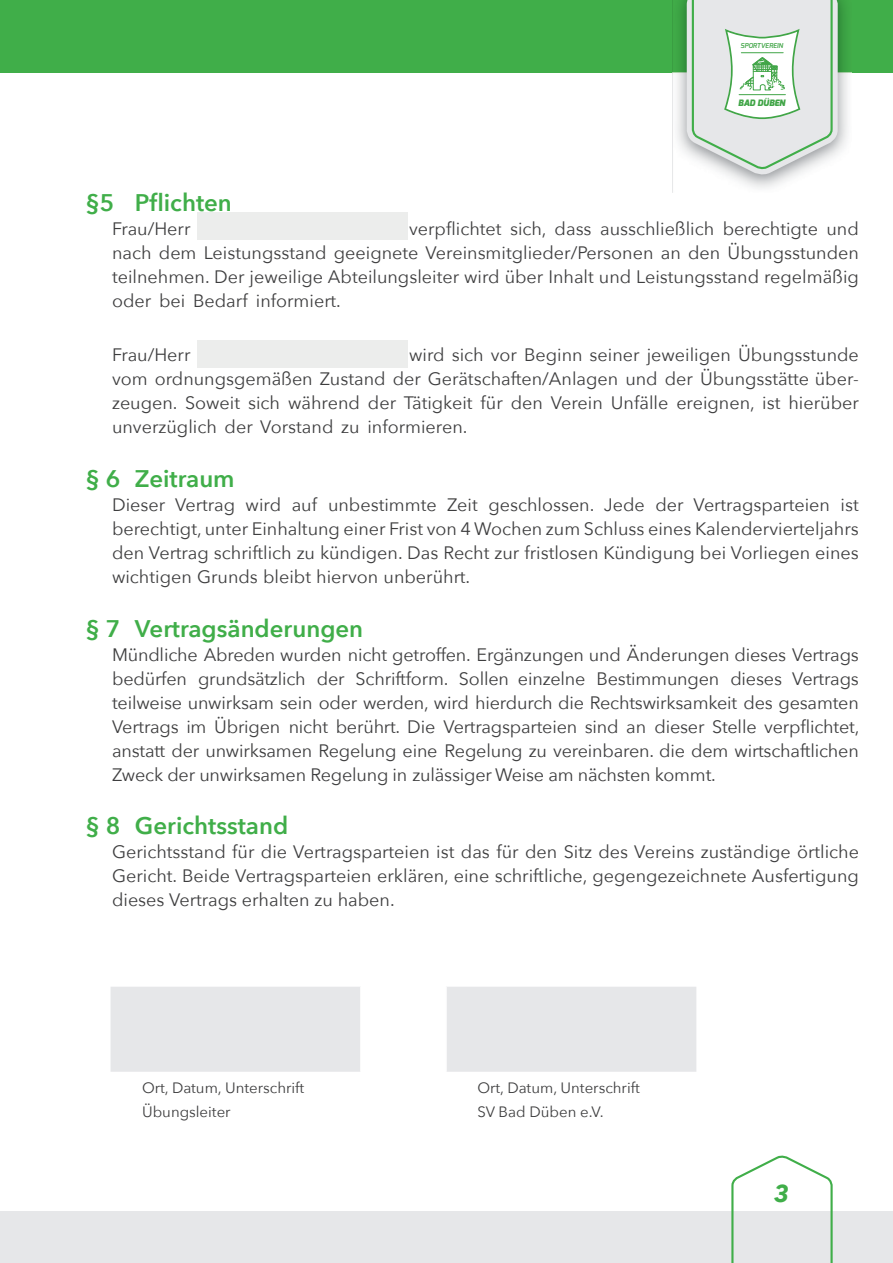
<style>
.page{position:relative;width:893px;height:1263px;background:#fff}
.page>*{position:absolute;margin:0;border:0;box-sizing:border-box;transform-origin:0 0}
.t1{font:600 24px "Avenir Next";color:#40ae49}
.t2{font:italic 700 24px "Avenir Next";color:#40ae49}
.t3{font:18px/24px "Avenir Next";color:#3e3e3f;text-align:justify}
.t4{font:15px/24px "Avenir Next";color:#3e3e3f}
.t5{font:italic 900 8.85px "Exo";color:#41a547}
.t6{font:italic 600 6.75px "Exo";color:#41a547}
</style>
<div class="page">
<div style="left:0;top:0;width:893px;height:72px;background:#40ae49"></div>
<img style="left:672px;top:0;width:180px;height:193px">
<div style="left:0;top:1212px;width:893px;height:51px;background:#e6e7e9"></div>
<svg style="left:730px;top:1155px;width:104px;height:108px"></svg>
<svg style="left:687px;top:0;width:151px;height:177px"></svg>
<div style="left:197px;top:212px;width:210px;height:28px;background:#ecedec"></div>
<div style="left:197px;top:340px;width:210px;height:28px;background:#ecedec"></div>
<svg style="left:111px;top:987px;width:585px;height:85px;background:#e9eaec"></svg>
<hr style="left:360px;top:987px;width:2px;height:85px;background:#fff">
<hr style="left:445px;top:987px;width:2px;height:85px;background:#fff">
<p class="t6" style="left:740px;top:41px;width:44px">SPORTVEREIN</p>
<p class="t5" style="left:738px;top:97px;width:49px">BAD DÜBEN</p>
<h1 class="t1" style="left:85px;top:187px;width:148px">§5 Pflichten</h1>
<p class="t3" style="left:112px;top:217px;width:80px">Frau/Herr</p>
<p class="t3" style="left:112px;top:217px;width:748px;text-indent:297px">verpflichtet sich, dass ausschließlich berechtigte und nach dem Leistungsstand geeignete Vereinsmitglieder/Personen an den Übungsstunden teilnehmen. Der jeweilige Abteilungsleiter wird über Inhalt und Leistungsstand regelmäßig oder bei Bedarf informiert.</p>
<p class="t3" style="left:112px;top:343px;width:748px;text-indent:297px">wird sich vor Beginn seiner jeweiligen Übungsstunde vom ordnungsgemäßen Zustand der Gerätschaften/Anlagen und der Übungsstätte über&shy;zeugen. Soweit sich während der Tätigkeit für den Verein Unfälle ereignen, ist hierüber unverzüglich der Vorstand zu informieren.</p>
<h1 class="t1" style="left:85px;top:463px;width:151px">§ 6 Zeitraum</h1>
<p class="t3" style="left:112px;top:493px;width:748px">Dieser Vertrag wird auf unbestimmte Zeit geschlossen. Jede der Vertragsparteien ist berechtigt, unter Einhaltung einer Frist von 4 Wochen zum Schluss eines Kalendervierteljahrs den Vertrag schriftlich zu kündigen. Das Recht zur fristlosen Kündigung bei Vorliegen eines wichtigen Grunds bleibt hiervon unberührt.</p>
<h1 class="t1" style="left:85px;top:613px;width:280px">§ 7 Vertragsänderungen</h1>
<p class="t3" style="left:112px;top:643px;width:749px">Mündliche Abreden wurden nicht getroffen. Ergänzungen und Änderungen dieses Vertrags bedürfen grundsätzlich der Schriftform. Sollen einzelne Bestimmungen dieses Vertrags teilweise unwirksam sein oder werden, wird hierdurch die Rechtswirksamkeit des gesamten Vertrags im Übrigen nicht berührt. Die Vertragsparteien sind an dieser Stelle verpflichtet, anstatt der unwirksamen Regelung eine Regelung zu vereinbaren. die dem wirtschaftlichen Zweck der unwirksamen Regelung in zulässiger Weise am nächsten kommt.</p>
<h1 class="t1" style="left:85px;top:810px;width:205px">§ 8 Gerichtsstand</h1>
<p class="t3" style="left:112px;top:840px;width:748px">Gerichtsstand für die Vertragsparteien ist das für den Sitz des Vereins zuständige örtliche Gericht. Beide Vertragsparteien erklären, eine schriftliche, gegengezeichnete Ausfertigung dieses Vertrags erhalten zu haben.</p>
<p class="t3" style="left:112px;top:343px;width:80px">Frau/Herr</p>
<p class="t4" style="left:142px;top:1076px;width:164px">Ort, Datum, Unterschrift<br>Übungsleiter</p>
<p class="t4" style="left:477px;top:1076px;width:164px">Ort, Datum, Unterschrift<br>SV Bad Düben e.V.</p>
<h1 class="t2" style="left:774px;top:1178px;width:17px">3</h1>
</div>
